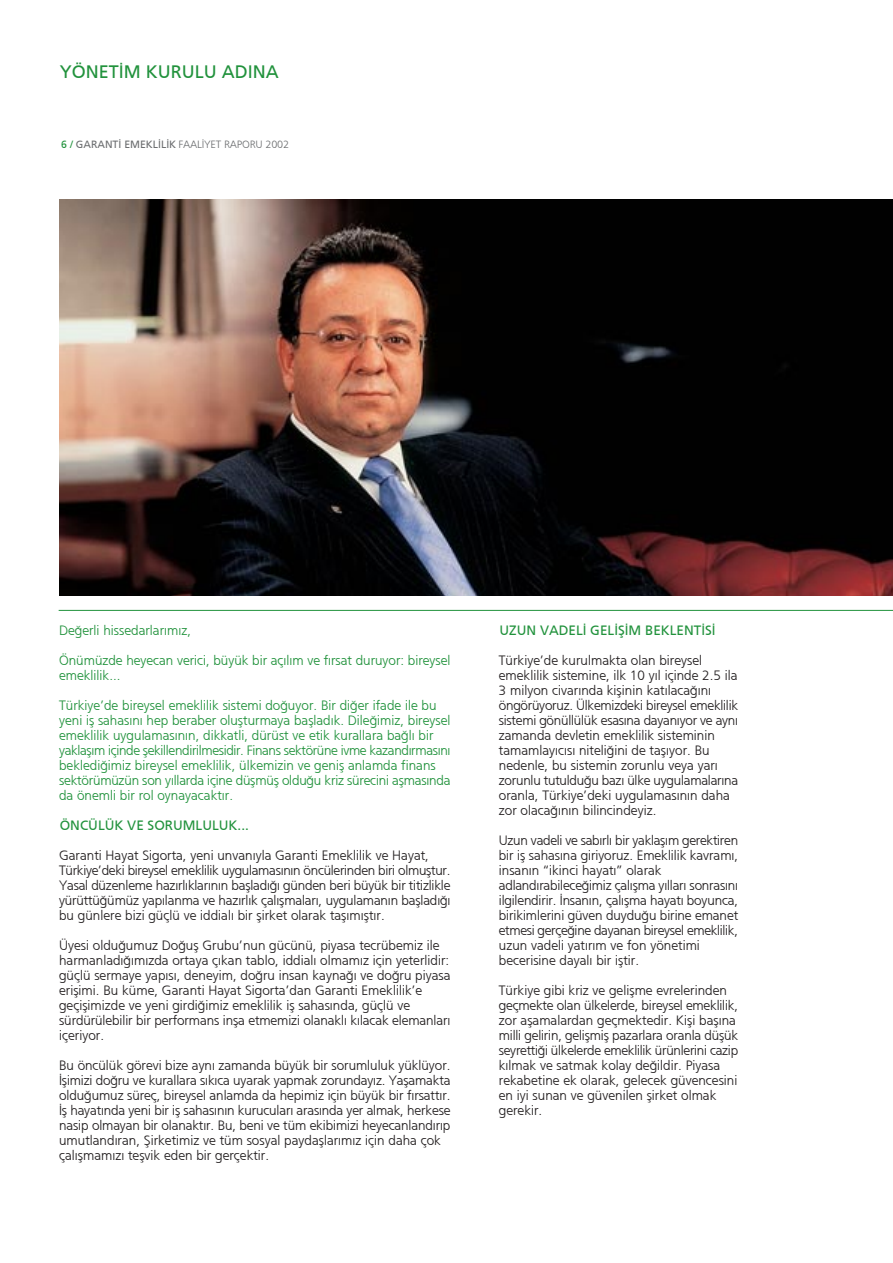
<style>
.page{position:relative;width:893px;height:1263px;background:#fff}
.page>*{position:absolute;margin:0;border:0;box-sizing:border-box;transform-origin:0 0}
.t1{font:18px "Frutiger Roman";color:#21923c}
.t2{font:300 13.5px/15px "Frutiger";letter-spacing:-.005em;color:#231f20}
.t3{font:300 13.5px/15px "Frutiger";color:#21923c}
.t4{font:13.5px "Frutiger Roman";color:#21923c}
.t5{font:300 10.5px "Frutiger";color:#6c6e70}
.s1{font-family:"Frutiger Roman";font-weight:400;color:#21923c}
.s2{font-family:"Frutiger Roman";font-weight:400}
</style>
<div class="page">
<hr style="left:59px;top:610px;width:834px;height:1px;background:#21923c">
<img style="left:60px;top:200px;width:833px;height:396px">
<h1 class="t1" style="left:60px;top:61px;width:221px">YÖNET‹M KURULU ADINA</h1>
<p class="t5" style="left:61px;top:138px;width:230px"><span class="s1">6 /</span> <span class="s2">GARANT‹ EMEKL‹L‹K</span> FAAL‹YET RAPORU 2002</p>
<p class="t3" style="left:60px;top:623px;width:133px">De¤erli hissedarlar›m›z,</p>
<p class="t3" style="left:60px;top:653px;width:393px">Önümüzde heyecan verici, büyük bir aç›l›m ve f›rsat duruyor: bireysel emeklilik...</p>
<p class="t3" style="left:60px;top:698px;width:393px">Türkiye’de bireysel emeklilik sistemi do¤uyor. Bir di¤er ifade ile bu yeni ifl sahas›n› hep beraber oluflturmaya bafllad›k. Dile¤imiz, bireysel emeklilik uygulamas›n›n, dikkatli, dürüst ve etik kurallara ba¤l› bir yaklafl›m içinde flekillendirilmesidir. Finans sektörüne ivme kazand›rmas›n› bekledi¤imiz bireysel emeklilik, ülkemizin ve genifl anlamda finans sektörümüzün son y›llarda içine düflmüfl oldu¤u kriz sürecini aflmas›nda da önemli bir rol oynayacakt›r.</p>
<p class="t4" style="left:60px;top:817px;width:191px">ÖNCÜLÜK VE SORUMLULUK...</p>
<p class="t2" style="left:60px;top:848px;width:393px">Garanti Hayat Sigorta, yeni unvan›yla Garanti Emeklilik ve Hayat, Türkiye’deki bireysel emeklilik uygulamas›n›n öncülerinden biri olmufltur.<br>Yasal düzenleme haz›rl›klar›n›n bafllad›¤› günden beri büyük bir titizlikle yürüttü¤ümüz yap›lanma ve haz›rl›k çal›flmalar›, uygulaman›n bafllad›¤› bu günlere bizi güçlü ve iddial› bir flirket olarak tafl›m›flt›r.</p>
<p class="t2" style="left:60px;top:938px;width:393px">Üyesi oldu¤umuz Do¤ufl Grubu’nun gücünü, piyasa tecrübemiz ile harmanlad›¤›m›zda ortaya ç›kan tablo, iddial› olmam›z için yeterlidir: güçlü sermaye yap›s›, deneyim, do¤ru insan kayna¤› ve do¤ru piyasa eriflimi. Bu küme, Garanti Hayat Sigorta’dan Garanti Emeklilik’e geçiflimizde ve yeni girdi¤imiz emeklilik ifl sahas›nda, güçlü ve sürdürülebilir bir performans infla etmemizi olanakl› k›lacak elemanlar› içeriyor.</p>
<p class="t2" style="left:60px;top:1058px;width:393px">Bu öncülük görevi bize ayn› zamanda büyük bir sorumluluk yüklüyor. ‹flimizi do¤ru ve kurallara s›k›ca uyarak yapmak zorunday›z. Yaflamakta oldu¤umuz süreç, bireysel anlamda da hepimiz için büyük bir f›rsatt›r. ‹fl hayat›nda yeni bir ifl sahas›n›n kurucular› aras›nda yer almak, herkese nasip olmayan bir olanakt›r. Bu, beni ve tüm ekibimizi heyecanland›r›p umutland›ran, fiirketimiz ve tüm sosyal paydafllar›m›z için daha çok çal›flmam›z› teflvik eden bir gerçektir.</p>
<p class="t4" style="left:499px;top:622px;width:218px">UZUN VADEL‹ GEL‹fi‹M BEKLENT‹S‹</p>
<p class="t2" style="left:499px;top:653px;width:241px">Türkiye’de kurulmakta olan bireysel emeklilik sistemine, ilk 10 y›l içinde 2.5 ila 3 milyon civar›nda kiflinin kat›laca¤›n› öngörüyoruz. Ülkemizdeki bireysel emeklilik sistemi gönüllülük esas›na dayan›yor ve ayn› zamanda devletin emeklilik sisteminin tamamlay›c›s› niteli¤ini de tafl›yor. Bu nedenle, bu sistemin zorunlu veya yar› zorunlu tutuldu¤u baz› ülke uygulamalar›na oranla, Türkiye’deki uygulamas›n›n daha zor olaca¤›n›n bilincindeyiz.</p>
<p class="t2" style="left:499px;top:833px;width:241px">Uzun vadeli ve sab›rl› bir yaklafl›m gerektiren bir ifl sahas›na giriyoruz. Emeklilik kavram›, insan›n “ikinci hayat›” olarak adland›rabilece¤imiz çal›flma y›llar› sonras›n› ilgilendirir. ‹nsan›n, çal›flma hayat› boyunca, birikimlerini güven duydu¤u birine emanet etmesi gerçe¤ine dayanan bireysel emeklilik, uzun vadeli yat›r›m ve fon yönetimi becerisine dayal› bir ifltir.</p>
<p class="t2" style="left:499px;top:983px;width:241px">Türkiye gibi kriz ve geliflme evrelerinden geçmekte olan ülkelerde, bireysel emeklilik, zor aflamalardan geçmektedir. Kifli bafl›na milli gelirin, geliflmifl pazarlara oranla düflük seyretti¤i ülkelerde emeklilik ürünlerini cazip k›lmak ve satmak kolay de¤ildir. Piyasa rekabetine ek olarak, gelecek güvencesini en iyi sunan ve güvenilen flirket olmak gerekir.</p>
</div>
